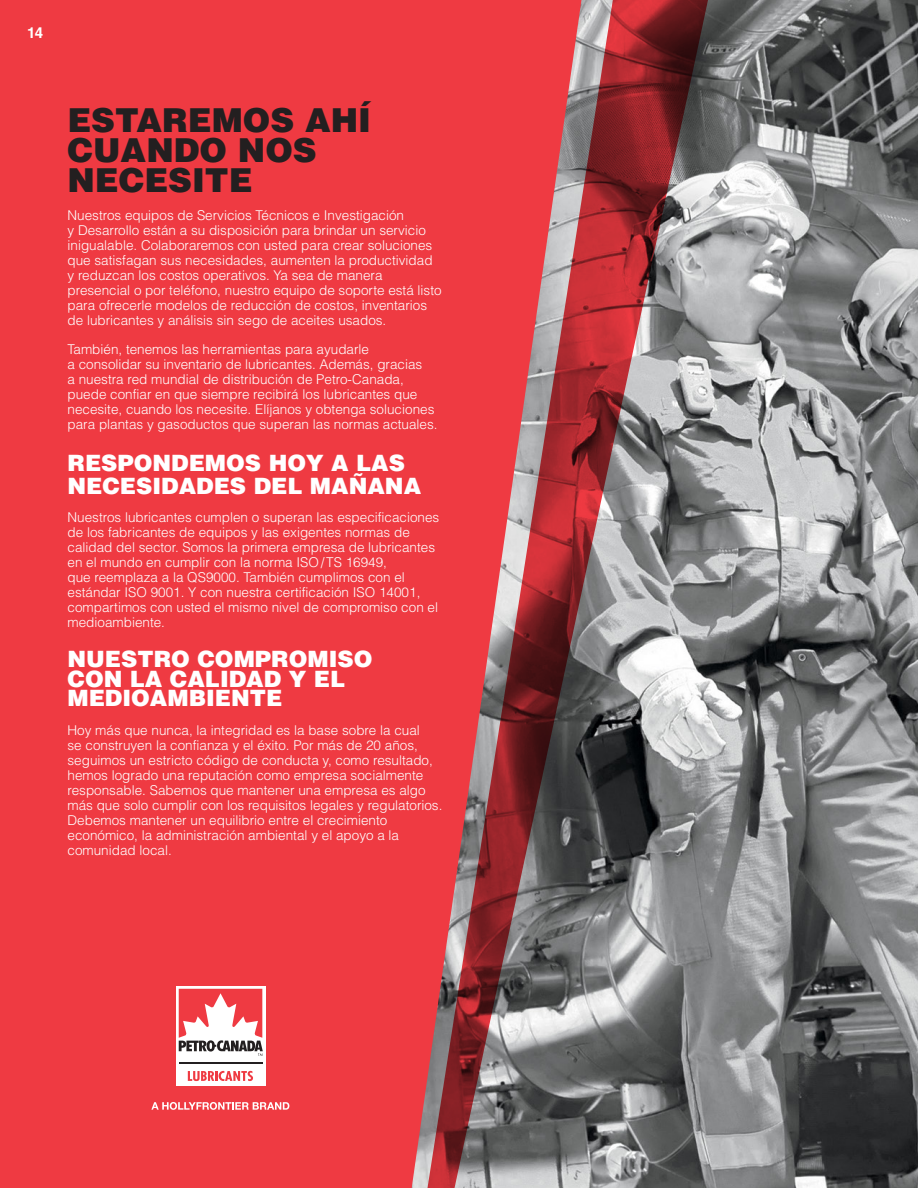
<style>
.page{position:relative;width:918px;height:1188px;background:#fff}
.page>*{position:absolute;margin:0;border:0;box-sizing:border-box;transform-origin:0 0}
.t1{font:900 33px/30px "Helvetica LT Std";color:#231f20}
.t2{font:900 22.5px/19.5px "Helvetica LT Std";color:#fff}
.t3{font:700 15px "Helvetica LT Std";color:#fff}
.t4{font:300 13.5px/15px "Helvetica LT Std";color:#fff}
</style>
<div class="page">
<img style="left:711px;top:0;width:207px;height:1188px">
<div style="left:0;top:0;width:425px;height:1188px;background:#ef3a42"></div>
<svg style="left:425px;top:0;width:286px;height:1188px;background:#a35f62"></svg>
<div style="left:176px;top:986px;width:89px;height:99px;background:#fff"></div>
<svg style="left:179px;top:989px;width:84px;height:67px"></svg>
<hr style="left:179px;top:1062px;width:83px;height:2px;background:#231f20">
<svg style="left:188px;top:1071px;width:65px;height:10px"></svg>
<svg style="left:151px;top:1102px;width:138px;height:8px"></svg>
<p class="t3" style="left:27px;top:23px;width:18px">14</p>
<h1 class="t1" style="left:68px;top:104px;width:305px">ESTAREMOS AHÍ<br>CUANDO NOS<br>NECESITE</h1>
<p class="t4" style="left:68px;top:208px;width:376px">Nuestros equipos de Servicios Técnicos e Investigación<br>y Desarrollo están a su disposición para brindar un servicio inigualable. Colaboraremos con usted para crear soluciones que satisfagan sus necesidades, aumenten la productividad y reduzcan los costos operativos. Ya sea de manera presencial o por teléfono, nuestro equipo de soporte está listo para ofrecerle modelos de reducción de costos, inventarios de lubricantes y análisis sin sego de aceites usados.</p>
<p class="t4" style="left:68px;top:341px;width:372px">También, tenemos las herramientas para ayudarle<br>a consolidar su inventario de lubricantes. Además, gracias<br>a nuestra red mundial de distribución de Petro-Canada, puede confiar en que siempre recibirá los lubricantes que necesite, cuando los necesite. Elíjanos y obtenga soluciones para plantas y gasoductos que superan las normas actuales.</p>
<h2 class="t2" style="left:68px;top:452px;width:355px;line-height:22.5px">RESPONDEMOS HOY A LAS<br>NECESIDADES DEL MAÑANA</h2>
<p class="t4" style="left:68px;top:510px;width:373px">Nuestros lubricantes cumplen o superan las especificaciones de los fabricantes de equipos y las exigentes normas de calidad del sector. Somos la primera empresa de lubricantes en el mundo en cumplir con la norma ISO/TS 16949,<br>que reemplaza a la QS9000. También cumplimos con el estándar ISO 9001. Y con nuestra certificación ISO 14001, compartimos con usted el mismo nivel de compromiso con el medioambiente.</p>
<h2 class="t2" style="left:68px;top:649px;width:306px">NUESTRO COMPROMISO<br>CON LA CALIDAD Y EL<br>MEDIOAMBIENTE</h2>
<p class="t4" style="left:68px;top:722px;width:377px">Hoy más que nunca, la integridad es la base sobre la cual<br>se construyen la confianza y el éxito. Por más de 20 años, seguimos un estricto código de conducta y, como resultado, hemos logrado una reputación como empresa socialmente responsable. Sabemos que mantener una empresa es algo más que solo cumplir con los requisitos legales y regulatorios.<br>Debemos mantener un equilibrio entre el crecimiento económico, la administración ambiental y el apoyo a la comunidad local.</p>
</div>
